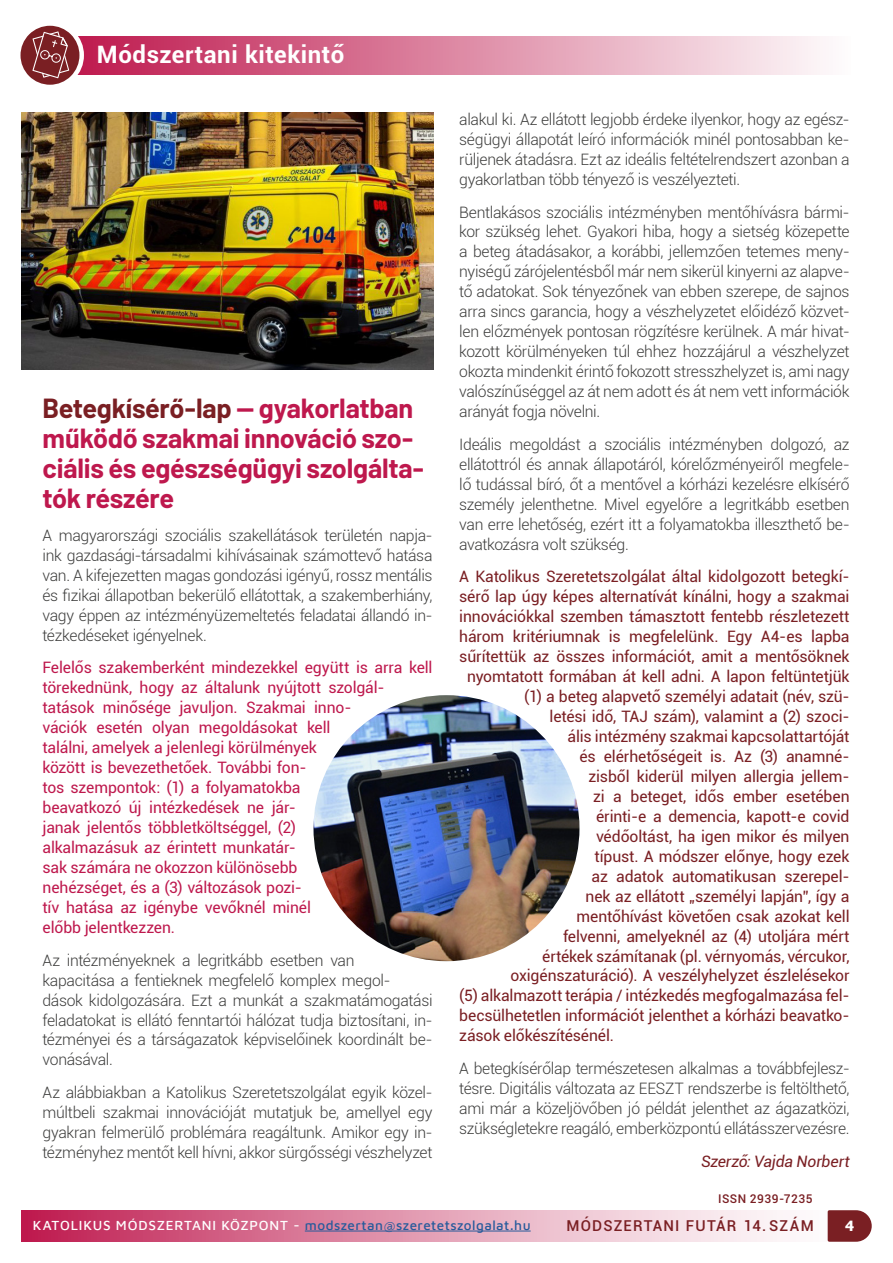
<style>
.page{position:relative;width:893px;height:1263px;background:#fff}
.page>*{position:absolute;margin:0;border:0;box-sizing:border-box;transform-origin:0 0}
.t1{font:700 27px/30px "Barlow";letter-spacing:-.01em;color:#be184d}
.t2{font:700 24px "Roboto";letter-spacing:.025em;color:#fff}
.t3{font:300 15.75px/20px "Roboto";letter-spacing:-.02em;color:#3c3c3b;text-align:justify}
.t4{font:15.75px "Roboto";letter-spacing:-.01em;color:#7a1f23}
.t5{font:15.75px/20px "Roboto";letter-spacing:-.01em;color:#be184d}
.t6{font:italic 15.75px "Roboto";letter-spacing:-.01em;color:#7a1f23}
.t7{font:700 15.75px "Maven Pro";color:#fff}
.t8{font:500 15px "Roboto";letter-spacing:.08em;color:#7a1f23}
.t9{font:500 13.5px "Maven Pro";letter-spacing:.035em;color:#275b9b}
.t10{font:500 12px "Roboto";letter-spacing:.04em;color:#7a1f23}
.s1{color:#7a1f23}
.s2{color:#fff}
</style>
<div class="page">
<div style="left:21px;top:1210px;width:837px;height:32px;background:linear-gradient(to right,#bf2356,#fff)"></div>
<hr style="left:305px;top:1231px;width:226px;height:1px;background:#275b9b">
<svg style="left:828px;top:1210px;width:44px;height:32px"></svg>
<div style="left:68px;top:36px;width:782px;height:39px;background:linear-gradient(to right,#bd174c,#fefcfd)"></div>
<svg style="left:20px;top:25px;width:66px;height:60px"></svg>
<img style="left:21px;top:113px;width:413px;height:257px">
<img style="left:313px;top:695px;width:266px;height:266px">
<h2 class="t2" style="left:97px;top:37px;width:249px">Módszertani kitekintő</h2>
<h1 class="t1" style="left:43px;top:391px;width:383px"><span class="s1">Betegkísérő-lap</span> — gyakorlatban működő szakmai innováció szo&shy;ciális és egészségügyi szolgálta&shy;tók részére</h1>
<p class="t3" style="left:43px;top:525px;width:392px">A magyarországi szociális szakellátások területén napja&shy;ink gazdasági-társadalmi kihívásainak számottevő hatása van. A kifejezetten magas gondozási igényű, rossz mentális és fizikai állapotban bekerülő ellátottak, a szakemberhiány, vagy éppen az intézményüzemeltetés feladatai állandó in&shy;tézkedéseket igényelnek.</p>
<p class="t5" style="left:43px;top:657px;width:392px">Felelős szakemberként mindezekkel együtt is arra kell törekednünk, hogy az általunk nyújtott szolgál&shy;tatások minősége javuljon. Szakmai inno-<br>vációk esetén olyan megoldásokat kell<br>találni, amelyek a jelenlegi körülmények<br>között is bevezethetőek. További fon-<br>tos szempontok: (1) a folyamatokba<br>beavatkozó új intézkedések ne jár-<br>janak jelentős többletköltséggel, (2)<br>alkalmazásuk az érintett munkatár-<br>sak számára ne okozzon különösebb<br>nehézséget, és a (3) változások pozi-<br>tív hatása az igénybe vevőknél minél<br>előbb jelentkezzen.</p>
<p class="t3" style="left:43px;top:949px;width:392px;text-align:left">Az intézményeknek a legritkább esetben van<br>kapacitása a fentieknek megfelelő komplex megol&shy;dások kidolgozására. Ezt a munkát a szakmatámogatási feladatokat is ellátó fenntartói hálózat tudja biztosítani, in&shy;tézményei és a társágazatok képviselőinek koordinált be&shy;vonásával.</p>
<p class="t3" style="left:43px;top:1082px;width:392px">Az alábbiakban a Katolikus Szeretetszolgálat egyik közel&shy;múltbeli szakmai innovációját mutatjuk be, amellyel egy gyakran felmerülő problémára reagáltunk. Amikor egy in&shy;tézményhez mentőt kell hívni, akkor sürgősségi vészhelyzet</p>
<p class="t3" style="left:459px;top:109px;width:392px">alakul ki. Az ellátott legjobb érdeke ilyenkor, hogy az egész&shy;ségügyi állapotát leíró információk minél pontosabban ke&shy;rüljenek átadásra. Ezt az ideális feltételrendszert azonban a gyakorlatban több tényező is veszélyezteti.</p>
<p class="t3" style="left:459px;top:201px;width:392px">Bentlakásos szociális intézményben mentőhívásra bármi&shy;kor szükség lehet. Gyakori hiba, hogy a sietség közepette a beteg átadásakor, a korábbi, jellemzően tetemes men - nyiségű zárójelentésből már nem sikerül kinyerni az alapve&shy;tő adatokat. Sok tényezőnek van ebben szerepe, de sajnos arra sincs garancia, hogy a vészhelyzetet előidéző közvet&shy;len előzmények pontosan rögzítésre kerülnek. A már hivat&shy;kozott körülményeken túl ehhez hozzájárul a vészhelyzet okozta mindenkit érintő fokozott stresszhelyzet is, ami nagy valószínűséggel az át nem adott és át nem vett információk arányát fogja növelni.</p>
<p class="t3" style="left:459px;top:434px;width:392px">Ideális megoldást a szociális intézményben dolgozó, az ellátottról és annak állapotáról, kórelőzményeiről megfele&shy;lő tudással bíró, őt a mentővel a kórházi kezelésre elkísérő személy jelenthetne. Mivel egyelőre a legritkább esetben van erre lehetőség, ezért itt a folyamatokba illeszthető be&shy;avatkozásra volt szükség.</p>
<p class="t4" style="left:459px;top:566px;width:392px">A Katolikus Szeretetszolgálat által kidolgozott betegkí-</p>
<p class="t4" style="left:459px;top:586px;width:392px">sérő lap úgy képes alternatívát kínálni, hogy a szakmai</p>
<p class="t4" style="left:459px;top:606px;width:392px">innovációkkal szemben támasztott fentebb részletezett</p>
<p class="t4" style="left:459px;top:625px;width:392px">három kritériumnak is megfelelünk. Egy A4-es lapba</p>
<p class="t4" style="left:459px;top:645px;width:392px">sűrítettük az összes információt, amit a mentősöknek</p>
<p class="t4" style="left:467px;top:665px;width:384px">nyomtatott formában át kell adni. A lapon feltüntetjük</p>
<p class="t4" style="left:524px;top:685px;width:327px">(1) a beteg alapvető személyi adatait (név, szü-</p>
<p class="t4" style="left:550px;top:705px;width:302px">letési idő, TAJ szám), valamint a (2) szoci-</p>
<p class="t4" style="left:568px;top:725px;width:284px">ális intézmény szakmai kapcsolattartóját</p>
<p class="t4" style="left:580px;top:745px;width:272px">és elérhetőségeit is. Az (3) anamné-</p>
<p class="t4" style="left:589px;top:765px;width:263px">zisből kiderül milyen allergia jellem-</p>
<p class="t4" style="left:593px;top:785px;width:258px">zi a beteget, idős ember esetében</p>
<p class="t4" style="left:596px;top:805px;width:255px">érinti-e a demencia, kapott-e covid</p>
<p class="t4" style="left:596px;top:825px;width:255px">védőoltást, ha igen mikor és milyen</p>
<p class="t4" style="left:595px;top:845px;width:256px">típust. A módszer előnye, hogy ezek</p>
<p class="t4" style="left:592px;top:865px;width:260px">az adatok automatikusan szerepel-</p>
<p class="t4" style="left:586px;top:885px;width:266px">nek az ellátott „személyi lapján”, így a</p>
<p class="t4" style="left:577px;top:905px;width:275px">mentőhívást követően csak azokat kell</p>
<p class="t4" style="left:563px;top:925px;width:288px">felvenni, amelyeknél az (4) utoljára mért</p>
<p class="t4" style="left:542px;top:945px;width:309px">értékek számítanak (pl. vérnyomás, vércukor,</p>
<p class="t4" style="left:511px;top:965px;width:340px">oxigénszaturáció). A veszélyhelyzet észlelésekor</p>
<p class="t4" style="left:459px;top:985px;width:392px">(5) alkalmazott terápia / intézkedés megfogalmazása fel-</p>
<p class="t4" style="left:459px;top:1005px;width:392px">becsülhetetlen információt jelenthet a kórházi beavatko-</p>
<p class="t4" style="left:459px;top:1025px;width:156px">zások előkészítésénél.</p>
<p class="t3" style="left:459px;top:1058px;width:392px">A betegkísérőlap természetesen alkalmas a továbbfejlesz&shy;tésre. Digitális változata az EESZT rendszerbe is feltölthető, ami már a közeljövőben jó példát jelenthet az ágazatközi, szükségletekre reagáló, emberközpontú ellátásszervezésre.</p>
<p class="t6" style="left:701px;top:1150px;width:150px">Szerző: Vajda Norbert</p>
<p class="t10" style="left:718px;top:1190px;width:96px">ISSN 2939-7235</p>
<p class="t9" style="left:33px;top:1216px;width:499px"><span class="s2">KATOLIKUS MÓDSZERTANI KÖZPONT -</span> modszertan@szeretetszolgalat.hu</p>
<p class="t8" style="left:566px;top:1215px;width:249px">MÓDSZERTANI FUTÁR 14. SZÁM</p>
<p class="t7" style="left:845px;top:1214px;width:11px">4</p>
</div>
